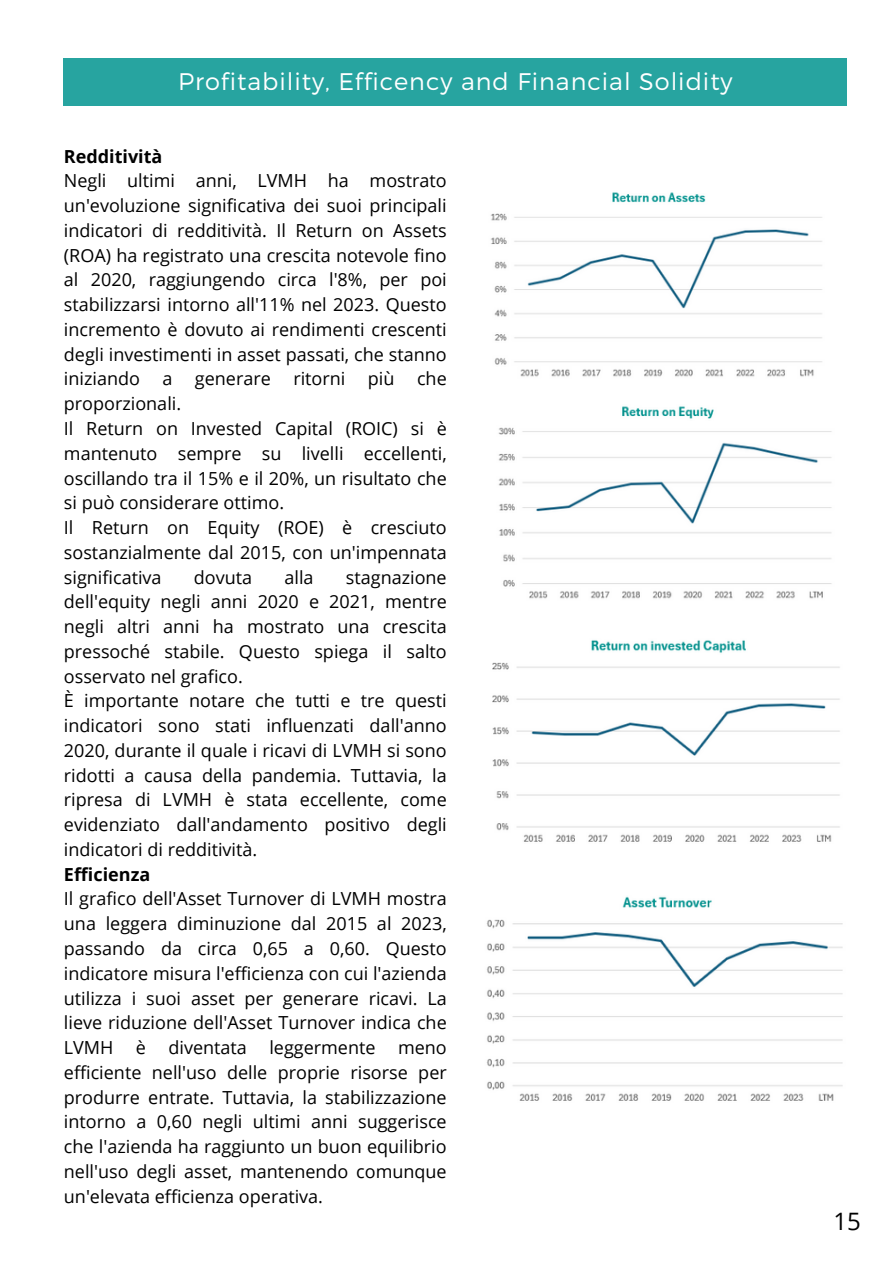
<style>
.page{position:relative;width:894px;height:1264px;background:#fff}
.page>*{position:absolute;margin:0;border:0;box-sizing:border-box;transform-origin:0 0}
.t1{font:300 24px "Montserrat";letter-spacing:.04em;color:#fff}
.t2{font:24px "Open Sans";color:#000}
.t3{font:18px/24.8px "Open Sans";color:#000;text-align:justify}
.t4{font:700 18px "Open Sans";color:#000}
</style>
<div class="page">
<div style="left:64px;top:59px;width:782px;height:47px;background:#27a4a0"></div>
<img style="left:490px;top:192px;width:332px;height:185px">
<img style="left:498px;top:406px;width:334px;height:193px">
<img style="left:492px;top:640px;width:348px;height:202px">
<img style="left:486px;top:896px;width:357px;height:205px">
<h1 class="t1" style="left:178px;top:66px;width:556px">Profitability, Efficency and Financial Solidity</h1>
<p class="t4" style="left:64px;top:143px;width:100px">Redditività</p>
<p class="t3" style="left:64px;top:168px;width:384px">Negli ultimi anni, LVMH ha mostrato un'evoluzione significativa dei suoi principali indicatori di redditività. Il Return on Assets (ROA) ha registrato una crescita notevole fino al 2020, raggiungendo circa l'8%, per poi stabilizzarsi intorno all'11% nel 2023. Questo incremento è dovuto ai rendimenti crescenti degli investimenti in asset passati, che stanno iniziando</p>
<p class="t3" style="left:64px;top:366px;width:384px;text-indent:99px">a generare ritorni più che proporzionali.</p>
<p class="t3" style="left:64px;top:415px;width:384px">Il Return on Invested Capital (ROIC) si è mantenuto sempre su livelli eccellenti, oscillando tra il 15% e il 20%, un risultato che si può considerare ottimo.</p>
<p class="t3" style="left:64px;top:514px;width:384px">Il Return on Equity (ROE) è cresciuto sostanzialmente dal 2015, con un'impennata significativa</p>
<p class="t3" style="left:194px;top:564px;width:60px">dovuta</p>
<p class="t3" style="left:284px;top:564px;width:31px">alla</p>
<p class="t3" style="left:64px;top:564px;width:384px;text-indent:282px">stagnazione dell'equity negli anni 2020 e 2021, mentre negli altri anni ha mostrato una crescita pressoché stabile. Questo spiega il salto osservato nel grafico.</p>
<p class="t3" style="left:64px;top:688px;width:384px">È importante notare che tutti e tre questi indicatori sono stati influenzati dall'anno 2020, durante il quale i ricavi di LVMH si sono ridotti a causa della pandemia. Tuttavia, la ripresa di LVMH è stata eccellente, come evidenziato dall'andamento positivo degli indicatori di redditività.</p>
<p class="t4" style="left:64px;top:861px;width:88px">Efficienza</p>
<p class="t3" style="left:64px;top:886px;width:384px">Il grafico dell'Asset Turnover di LVMH mostra una leggera diminuzione dal 2015 al 2023, passando da circa 0,65 a 0,60. Questo indicatore misura l'efficienza con cui l'azienda utilizza i suoi asset per generare ricavi. La lieve riduzione dell'Asset Turnover indica che LVMH è diventata leggermente meno efficiente nell'uso delle proprie risorse per produrre entrate. Tuttavia, la stabilizzazione intorno a 0,60 negli ultimi anni suggerisce che l'azienda ha raggiunto un buon equilibrio nell'uso degli asset, mantenendo comunque un'elevata efficienza operativa.</p>
<p class="t2" style="left:833px;top:1203px;width:29px">15</p>
</div>
